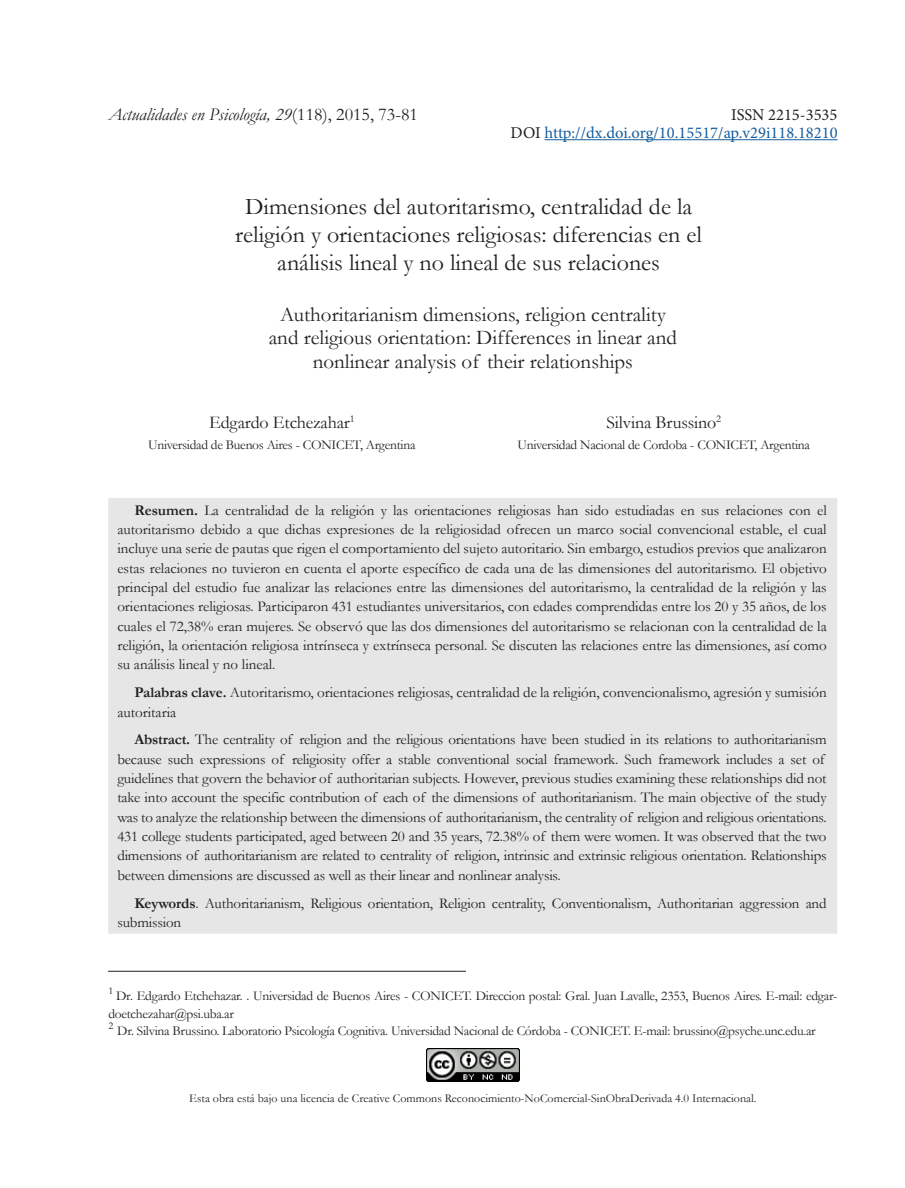
<style>
.page{position:relative;width:905px;height:1188px;background:#fff}
.page>*{position:absolute;margin:0;border:0;box-sizing:border-box;transform-origin:0 0}
.Main_title{font:24px/27.9px "Garamond";color:#231f20;text-align:center}
.Subtitle{font:21px/23.2px "Garamond";color:#231f20;text-align:center}
.t1{font:italic 18px "Garamond";color:#231f20}
.t2{font:18px "Garamond";letter-spacing:-.01em;color:#231f20}
.t3{font:16.5px "Minion Pro";color:#175d9e}
.t4{font:16.5px "Minion Pro";color:#231f20}
.resumenes{font:15px/19.4px "Garamond";letter-spacing:-.01em;color:#231f20}
.t5{font:13.5px/17.5px "Garamond";letter-spacing:-.02em;color:#231f20}
.Texto{font:12px "Garamond";color:#231f20}
.s1{font-style:normal}
.s2{color:#231f20}
.s3{font-weight:700}
</style>
<div class="page">
<div style="left:109px;top:499px;width:727px;height:434px;background:#e6e6e6"></div>
<hr style="left:108px;top:971px;width:358px;height:1px;background:#231f20">
<hr style="left:544px;top:139px;width:293px;height:1px;background:#175d9e">
<img style="left:426px;top:1048px;width:93px;height:33px">
<p class="t1" style="left:108px;top:102px;width:311px">Actualidades en Psicología, 29<span class="s1">(118), 2015, 73-81</span></p>
<p class="t4" style="left:730px;top:104px;width:108px">ISSN 2215-3535</p>
<p class="t3" style="left:510px;top:122px;width:328px"><span class="s2">DOI</span> http://dx.doi.org/10.15517/ap.v29i118.18210</p>
<p class="Main_title" style="left:235px;top:192px;width:468px">Dimensiones del autoritarismo, centralidad de la religión y orientaciones religiosas: diferencias en el análisis lineal y no lineal de sus relaciones</p>
<p class="Subtitle" style="left:269px;top:302px;width:409px">Authoritarianism dimensions, religion centrality and religious orientation: Differences in linear and nonlinear analysis of their relationships</p>
<p class="t2" style="left:209px;top:410px;width:147px">Edgardo Etchezahar<sup>1</sup></p>
<p class="t5" style="left:148px;top:435px;width:269px">Universidad de Buenos Aires - CONICET, Argentina</p>
<p class="t2" style="left:606px;top:410px;width:116px">Silvina Brussino<sup>2</sup></p>
<p class="t5" style="left:517px;top:435px;width:294px">Universidad Nacional de Cordoba - CONICET, Argentina</p>
<p class="resumenes" style="left:117px;top:500px;width:710px;text-align:justify;text-indent:17px"><span class="s3">Resumen.</span> La centralidad de la religión y las orientaciones religiosas han sido estudiadas en sus relaciones con el autoritarismo debido a que dichas expresiones de la religiosidad ofrecen un marco social convencional estable, el cual incluye una serie de pautas que rigen el comportamiento del sujeto autoritario. Sin embargo, estudios previos que analizaron estas relaciones no tuvieron en cuenta el aporte específico de cada una de las dimensiones del autoritarismo. El objetivo principal del estudio fue analizar las relaciones entre las dimensiones del autoritarismo, la centralidad de la religión y las orientaciones religiosas. Participaron 431 estudiantes universitarios, con edades comprendidas entre los 20 y 35 años, de los cuales el 72,38% eran mujeres. Se observó que las dos dimensiones del autoritarismo se relacionan con la centralidad de la religión, la orientación religiosa intrínseca y extrínseca personal. Se discuten las relaciones entre las dimensiones, así como su análisis lineal y no lineal.</p>
<p class="resumenes" style="left:117px;top:682px;width:710px;text-indent:17px"><span class="s3">Palabras clave.</span> Autoritarismo, orientaciones religiosas, centralidad de la religión, convencionalismo, agresión y sumisión autoritaria</p>
<p class="resumenes" style="left:117px;top:729px;width:710px;text-indent:17px"><span class="s3">Abstract.</span> The centrality of religion and the religious orientations have been studied in its relations to authoritarianism because such expressions of religiosity offer a stable conventional social framework. Such framework includes a set of guidelines that govern the behavior of authoritarian subjects. However, previous studies examining these relationships did not take into account the specific contribution of each of the dimensions of authoritarianism. The main objective of the study was to analyze the relationship between the dimensions of authoritarianism, the centrality of religion and religious orientations.<br>431 college students participated, aged between 20 and 35 years, 72.38% of them were women. It was observed that the two dimensions of authoritarianism are related to centrality of religion, intrinsic and extrinsic religious orientation. Relationships between dimensions are discussed as well as their linear and nonlinear analysis.</p>
<p class="resumenes" style="left:117px;top:893px;width:710px;text-indent:17px"><span class="s3">Keywords</span>. Authoritarianism, Religious orientation, Religion centrality, Conventionalism, Authoritarian aggression and submission</p>
<p class="t5" style="left:108px;top:987px;width:730px"><sup>1</sup> Dr. Edgardo Etchehazar. . Universidad de Buenos Aires - CONICET. Direccion postal: Gral. Juan Lavalle, 2353, Buenos Aires. E-mail: edgar&shy;doetchezahar@psi.uba.ar</p>
<p class="t5" style="left:108px;top:1022px;width:708px"><sup>2</sup> Dr. Silvina Brussino. Laboratorio Psicología Cognitiva. Universidad Nacional de Córdoba - CONICET. E-mail: brussino@psyche.unc.edu.ar</p>
<p class="Texto" style="left:189px;top:1090px;width:568px">Esta obra está bajo una licencia de Creative Commons Reconocimiento-NoComercial-SinObraDerivada 4.0 Internacional.</p>
</div>
